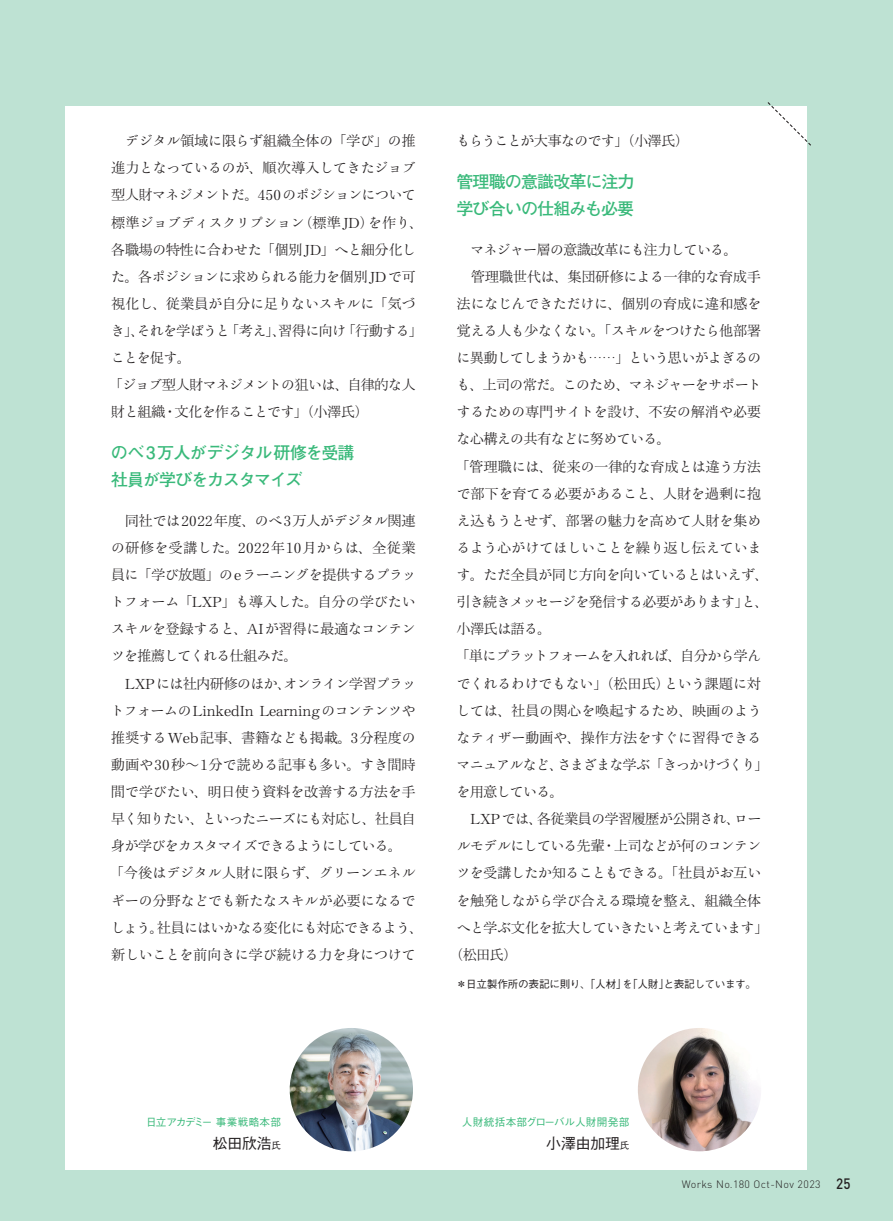
<style>
.page{position:relative;width:893px;height:1221px;background:#fff}
.page>*{position:absolute;margin:0;border:0;box-sizing:border-box;transform-origin:0 0}
.t1{font:700 16.95px/27.6px "Futo Go B101 Pr 5";letter-spacing:-.05em;color:#39b97a}
.t2{font:500 14.85px "Gothic BBB Pr 5";letter-spacing:-.015em;color:#231f20}
.t3{font:14.4px/27.2px "Ro H Min S Kok Pr 5 N";letter-spacing:-.05em;color:#231f20}
.t4{font:14.4px "Ro H Min S Kok Pr 5 N";letter-spacing:-.075em;color:#231f20}
.t5{font:14.4px "Ro H Min S Kok Pr 5 N";letter-spacing:-.03em;color:#231f20}
.t6{font:14.4px "Ro H Min S Kok Pr 5 N";letter-spacing:-.025em;color:#231f20}
.t7{font:14.4px "Ro H Min S Kok Pr 5 N";letter-spacing:-.07em;color:#231f20}
.t8{font:14.4px "Ro H Min S Kok Pr 5 N";letter-spacing:-.08em;color:#231f20}
.t9{font:14.4px "Ro H Min S Kok Pr 5 N";letter-spacing:-.085em;color:#231f20}
.t10{font:500 10.65px "Gothic BBB Pr 5";letter-spacing:-.025em;color:#231f20}
.t11{font:300 10.65px "DINOT";letter-spacing:.04em;color:#231f20}
.t12{font:500 10.65px "Gothic BBB Pr 5";letter-spacing:.025em;color:#39b97a}
.t13{font:500 10.65px "Gothic BBB Pr 5";letter-spacing:-.025em;color:#39b97a}
.s1{font-size:9.6px}
.s2{font-family:"DIN Pro";font-weight:500;font-size:14.85px}
</style>
<div class="page">
<div style="left:0;top:0;width:893px;height:1220px;background:#bee2d3"></div>
<div style="left:65px;top:106px;width:742px;height:1063px;background:#fff"></div>
<img style="left:638px;top:1027px;width:123px;height:124px;border-radius:62px">
<img style="left:290px;top:1027px;width:123px;height:124px;border-radius:62px">
<svg style="left:767px;top:102px;width:44px;height:44px"></svg>
<p class="t3" style="left:109px;top:128px;width:316px">　デジタル領域に限らず組織全体の「学び」の推進力となっているのが、順次導入してきたジョブ型人財マネジメントだ。450のポジションについて標準ジョブディスクリプション（標準JD）を作り、各職場の特性に合わせた「個別JD」へと細分化した。各ポジションに求められる能力を個別JDで可視化し、従業員が自分に足りないスキルに「気づき」、それを学ぼうと「考え」、習得に向け「行動する」ことを促す。<br>「ジョブ型人財マネジメントの狙いは、自律的な人財と組織・文化を作ることです」（小澤氏）</p>
<p class="t1" style="left:111px;top:437px;width:245px">のべ3万人がデジタル研修を受講社員が学びをカスタマイズ</p>
<p class="t3" style="left:109px;top:508px;width:315px">　同社では2022年度、のべ3万人がデジタル関連の研修を受講した。2022年10月からは、全従業員に「学び放題」のeラーニングを提供するプラットフォーム「LXP」も導入した。自分の学びたいスキルを登録すると、AIが習得に最適なコンテンツを推薦してくれる仕組みだ。<br>　LXPには社内研修のほか、オンライン学習プラットフォームのLinkedIn Learningのコンテンツや推奨するWeb記事、書籍なども掲載。3分程度の動画や30秒～ 1分で読める記事も多い。すき間時間で学びたい、明日使う資料を改善する方法を手早く知りたい、といったニーズにも対応し、社員自身が学びをカスタマイズできるようにしている。<br>「今後はデジタル人財に限らず、グリーンエネルギーの分野などでも新たなスキルが必要になるでしょう。社員にはいかなる変化にも対応できるよう、新しいことを前向きに学び続ける力を身につけて</p>
<p class="t4" style="left:456px;top:132px;width:235px">もらうことが大事なのです」（小澤氏）</p>
<p class="t1" style="left:456px;top:166px;width:180px">管理職の意識改革に注力学び合いの仕組みも必要</p>
<p class="t4" style="left:457px;top:240px;width:283px">　マネジャー層の意識改革にも注力している。</p>
<p class="t5" style="left:457px;top:267px;width:306px">　管理職世代は、集団研修による一律的な育成手</p>
<p class="t3" style="left:456px;top:291px;width:306px">法になじんできただけに、個別の育成に違和感を</p>
<p class="t3" style="left:456px;top:318px;width:306px">覚える人も少なくない。「スキルをつけたら他部署</p>
<p class="t9" style="left:456px;top:349px;width:307px">に異動してしまうかも……」という思いがよぎるの</p>
<p class="t4" style="left:456px;top:376px;width:307px">も、上司の常だ。このため、マネジャーをサポート</p>
<p class="t5" style="left:456px;top:403px;width:306px">するための専門サイトを設け、不安の解消や必要</p>
<p class="t7" style="left:456px;top:430px;width:216px">な心構えの共有などに努めている。</p>
<p class="t5" style="left:455px;top:457px;width:308px">「管理職には、従来の一律的な育成とは違う方法</p>
<p class="t5" style="left:456px;top:484px;width:306px">で部下を育てる必要があること、人財を過剰に抱</p>
<p class="t6" style="left:456px;top:511px;width:307px">え込もうとせず、部署の魅力を高めて人財を集め</p>
<p class="t3" style="left:456px;top:535px;width:307px">るよう心がけてほしいことを繰り返し伝えていま</p>
<p class="t3" style="left:456px;top:562px;width:314px">す。ただ全員が同じ方向を向いているとはいえず、</p>
<p class="t4" style="left:456px;top:593px;width:314px">引き続きメッセージを発信する必要があります」と、</p>
<p class="t3" style="left:456px;top:616px;width:97px">小澤氏は語る。</p>
<p class="t4" style="left:455px;top:647px;width:308px">「単にプラットフォームを入れれば、自分から学ん</p>
<p class="t3" style="left:456px;top:670px;width:306px">でくれるわけでもない」（松田氏）という課題に対</p>
<p class="t5" style="left:456px;top:701px;width:307px">しては、社員の関心を喚起するため、映画のよう</p>
<p class="t6" style="left:456px;top:728px;width:307px">なティザー動画や、操作方法をすぐに習得できる</p>
<p class="t8" style="left:456px;top:755px;width:314px">マニュアルなど、さまざまな学ぶ「きっかけづくり」</p>
<p class="t4" style="left:456px;top:782px;width:109px">を用意している。</p>
<p class="t3" style="left:457px;top:806px;width:306px">　LXPでは、各従業員の学習履歴が公開され、ロー</p>
<p class="t7" style="left:456px;top:837px;width:307px">ルモデルにしている先輩・上司などが何のコンテン</p>
<p class="t3" style="left:456px;top:860px;width:307px">ツを受講したか知ることもできる。「社員がお互い</p>
<p class="t3" style="left:456px;top:887px;width:307px">を触発しながら学び合える環境を整え、組織全体</p>
<p class="t3" style="left:456px;top:914px;width:314px">へと学ぶ文化を拡大していきたいと考えています」</p>
<p class="t3" style="left:449px;top:941px;width:70px">（松田氏）</p>
<p class="t10" style="left:456px;top:975px;width:301px">＊日立製作所の表記に則り、「人材」を「人財」と表記しています。</p>
<p class="t13" style="left:146px;top:1113px;width:137px">日立アカデミー 事業戦略本部</p>
<p class="t2" style="left:213px;top:1131px;width:70px">松田欣浩<span class="s1">氏</span></p>
<p class="t12" style="left:462px;top:1113px;width:169px">人財統括本部グローバル人財開発部</p>
<p class="t2" style="left:546px;top:1131px;width:85px">小澤由加理<span class="s1">氏</span></p>
<p class="t11" style="left:682px;top:1177px;width:170px">Works No.180 Oct-Nov 2023 <span class="s2">25</span></p>
</div>
